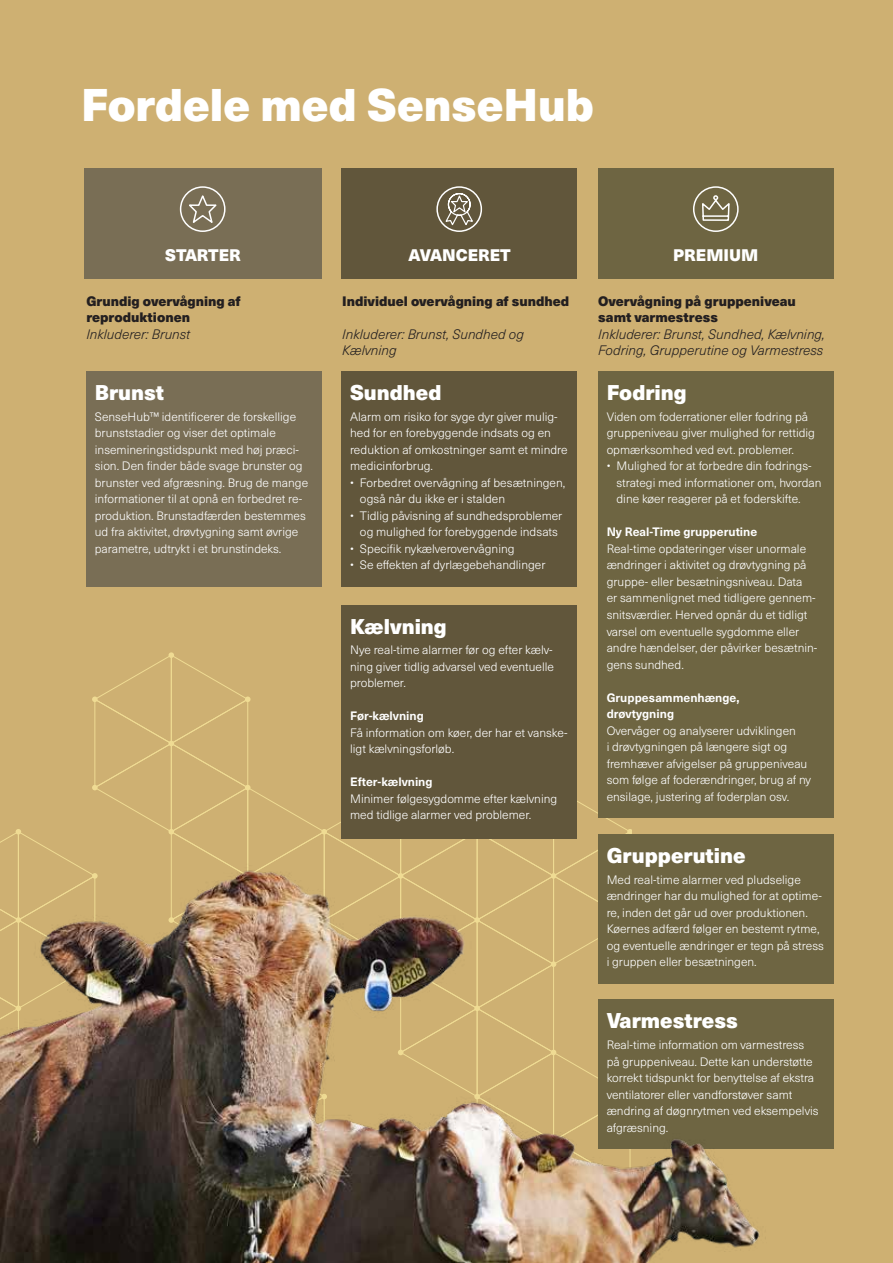
<style>
.page{position:relative;width:893px;height:1263px;background:#ceb072}
.page>*{position:absolute;margin:0;border:0;box-sizing:border-box;transform-origin:0 0}
.t1{font:900 45px "Neue Haas Unica W1 G";color:#fff}
.t2{font:900 21px "Neue Haas Unica W1 G";color:#fff}
.t3{font:900 16.5px "Neue Haas Unica W1 G";color:#fff}
.t4{font:italic 300 13.5px/16.5px "Neue Haas Unica W1 G";color:#231f20}
.t5{font:900 13.5px/16.5px "Neue Haas Unica W1 G";color:#231f20}
.t6{font:300 12px/16.5px "Neue Haas Unica W1 G";color:#fff}
.t7{font:700 12px/16.5px "Neue Haas Unica W1 G";color:#fff}
</style>
<div class="page">
<div style="left:84px;top:168px;width:238px;height:111px;background:#796e55"></div>
<div style="left:180px;top:186px;width:46px;height:46px;border:2px solid #fff;border-radius:50%"></div>
<svg style="left:186px;top:194px;width:33px;height:32px"></svg>
<div style="left:342px;top:168px;width:235px;height:111px;background:#61563b"></div>
<div style="left:598px;top:168px;width:235px;height:111px;background:#6e6542"></div>
<div style="left:436px;top:186px;width:46px;height:46px;border:2px solid #fff;border-radius:50%"></div>
<svg style="left:444px;top:192px;width:30px;height:35px"></svg>
<div style="left:693px;top:186px;width:46px;height:46px;border:2px solid #fff;border-radius:50%"></div>
<svg style="left:702px;top:195px;width:28px;height:26px"></svg>
<svg style="left:5px;top:652px;width:626px;height:187px"></svg>
<div style="left:86px;top:371px;width:236px;height:216px;background:#796e55"></div>
<div style="left:342px;top:371px;width:235px;height:216px;background:#61563b"></div>
<div style="left:342px;top:605px;width:235px;height:234px;background:#61563b"></div>
<div style="left:598px;top:371px;width:235px;height:447px;background:#6e6542"></div>
<div style="left:598px;top:834px;width:235px;height:149px;background:#6e6542"></div>
<div style="left:598px;top:999px;width:235px;height:150px;background:#6e6542"></div>
<img style="left:0;top:839px;width:792px;height:424px">
<h1 class="t1" style="left:81px;top:69px;width:514px">Fordele med SenseHub</h1>
<h3 class="t3" style="left:165px;top:242px;width:77px">STARTER</h3>
<p class="t5" style="left:86px;top:292px;width:156px">Grundig overvågning af reproduktionen</p>
<p class="t4" style="left:86px;top:325px;width:105px">Inkluderer: Brunst</p>
<h2 class="t2" style="left:95px;top:376px;width:71px">Brunst</h2>
<p class="t6" style="left:95px;top:408px;width:215px">SenseHub™ identificerer de forskellige brunststadier og viser det optimale insemineringstidspunkt med høj præci&shy;sion. Den finder både svage brunster og brunster ved afgræsning. Brug de mange informationer til at opnå en forbedret re&shy;produktion. Brunstadfærden bestemmes ud fra aktivitet, drøvtygning samt øvrige parametre, udtrykt i et brunstindeks.</p>
<h3 class="t3" style="left:408px;top:242px;width:104px">AVANCERET</h3>
<h3 class="t3" style="left:673px;top:242px;width:87px">PREMIUM</h3>
<p class="t5" style="left:342px;top:292px;width:229px">Individuel overvågning af sundhed</p>
<p class="t4" style="left:342px;top:325px;width:183px">Inkluderer: Brunst, Sundhed og<br>Kælvning</p>
<h2 class="t2" style="left:350px;top:376px;width:93px">Sundhed</h2>
<p class="t6" style="left:350px;top:408px;width:219px">Alarm om risiko for syge dyr giver mulig&shy;hed for en forebyggende indsats og en reduktion af omkostninger samt et mindre medicinforbrug.</p>
<p class="t6" style="left:360px;top:474px;width:207px;text-indent:-10px">• Forbedret overvågning af besætningen, også når du ikke er i stalden</p>
<p class="t6" style="left:350px;top:507px;width:214px;text-align:center">• Tidlig påvisning af sundhedsproblemer og mulighed for forebyggende indsats</p>
<p class="t6" style="left:350px;top:540px;width:166px">• Specifik nykælverovervågning</p>
<p class="t6" style="left:350px;top:556px;width:197px">• Se effekten af dyrlægebehandlinger</p>
<h2 class="t2" style="left:350px;top:609px;width:98px">Kælvning</h2>
<p class="t6" style="left:350px;top:641px;width:205px;text-align:justify">Nye real-time alarmer før og efter kælv&shy;ning giver tidlig advarsel ved eventuelle problemer.</p>
<p class="t7" style="left:350px;top:707px;width:75px">Før-kælvning</p>
<p class="t6" style="left:350px;top:724px;width:219px">Få information om køer, der har et vanske&shy;ligt kælvningsforløb.</p>
<p class="t7" style="left:350px;top:773px;width:84px">Efter-kælvning</p>
<p class="t6" style="left:350px;top:790px;width:209px">Minimer følgesygdomme efter kælvning med tidlige alarmer ved problemer.</p>
<p class="t5" style="left:598px;top:292px;width:199px">Overvågning på gruppeniveau samt varmestress</p>
<p class="t4" style="left:598px;top:325px;width:228px">Inkluderer: Brunst, Sundhed, Kælvning,<br>Fodring, Grupperutine og Varmestress</p>
<h2 class="t2" style="left:607px;top:376px;width:82px">Fodring</h2>
<p class="t6" style="left:607px;top:408px;width:210px">Viden om foderrationer eller fodring på gruppeniveau giver mulighed for rettidig opmærksomhed ved evt. problemer.</p>
<p class="t6" style="left:616px;top:457px;width:207px;text-indent:-10px">• Mulighed for at forbedre din fodrings&shy;strategi med informationer om, hvordan dine køer reagerer på et foderskifte.</p>
<p class="t7" style="left:607px;top:523px;width:152px">Ny Real-Time grupperutine</p>
<p class="t6" style="left:607px;top:540px;width:212px">Real-time opdateringer viser unormale ændringer i aktivitet og drøvtygning på gruppe- eller besætningsniveau. Data<br>er sammenlignet med tidligere gennem&shy;snitsværdier. Herved opnår du et tidligt varsel om eventuelle sygdomme eller andre hændelser, der påvirker besætnin&shy;gens sundhed.</p>
<p class="t7" style="left:607px;top:688px;width:134px">Gruppesammenhænge, drøvtygning</p>
<p class="t6" style="left:607px;top:721px;width:206px">Overvåger og analyserer udviklingen<br>i drøvtygningen på længere sigt og fremhæver afvigelser på gruppeniveau som følge af foderændringer, brug af ny ensilage, justering af foderplan osv.</p>
<h2 class="t2" style="left:607px;top:839px;width:141px">Grupperutine</h2>
<p class="t6" style="left:607px;top:871px;width:219px">Med real-time alarmer ved pludselige ændringer har du mulighed for at optime&shy;re, inden det går ud over produktionen.<br>Køernes adfærd følger en bestemt rytme, og eventuelle ændringer er tegn på stress i gruppen eller besætningen.</p>
<h2 class="t2" style="left:607px;top:1004px;width:133px">Varmestress</h2>
<p class="t6" style="left:607px;top:1036px;width:213px">Real-time information om varmestress på gruppeniveau. Dette kan understøtte korrekt tidspunkt for benyttelse af ekstra ventilatorer eller vandforstøver samt ændring af døgnrytmen ved eksempelvis afgræsning.</p>
</div>
